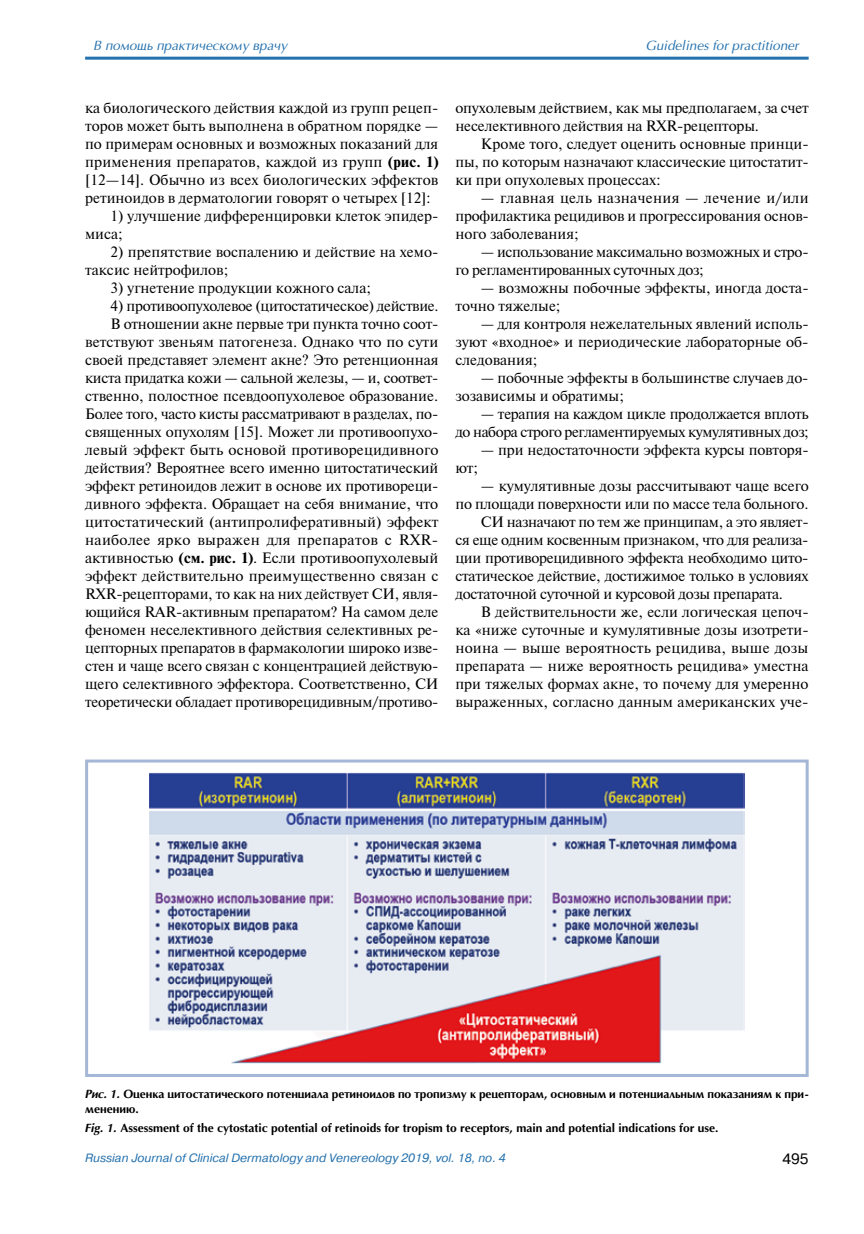
<style>
.page{position:relative;width:864px;height:1234px;background:#fff}
.page>*{position:absolute;margin:0;border:0;box-sizing:border-box;transform-origin:0 0}
.t1{font:15px/18px "Newton";letter-spacing:-.01em;color:#000}
.t2{font:15px "Newton";letter-spacing:.015em;color:#000}
.t3{font:15px "Pragmatica";color:#000}
.t4{font:italic 13.5px "Optima MS";color:#2471ae}
.t5{font:700 12px/14.4px "Optima MS";color:#000}
.t6{font:italic 12px "Pragmatica";color:#2471ae}
.s1{font-weight:700}
.s2{font-style:italic}
</style>
<div class="page">
<hr style="left:85px;top:57px;width:723px;height:3px;background:#2471ae">
<img style="left:149px;top:772px;width:594px;height:291px">
<div style="left:85px;top:759px;width:723px;height:317px;border:3px solid #a5b7d7"></div>
<p class="t4" style="left:94px;top:37px;width:195px">В помощь практическому врачу</p>
<p class="t4" style="left:646px;top:37px;width:155px">Guidelines for practitioner</p>
<p class="t1" style="left:85px;top:98px;width:354px;text-align:justify">ка биологического действия каждой из групп рецеп&shy;торов может быть выполнена в обратном порядке — по примерам основных и возможных показаний для применения препаратов, каждой из групп <span class="s1">(рис. 1) </span>[12—14]. Обычно из всех биологических эффектов ретиноидов в дерматологии говорят о четырех [12]:</p>
<p class="t1" style="left:85px;top:206px;width:354px;text-indent:26px">1) улучшение дифференцировки клеток эпидер&shy;миса;</p>
<p class="t1" style="left:85px;top:242px;width:354px;text-indent:26px">2) препятствие воспалению и действие на хемо&shy;таксис нейтрофилов;</p>
<p class="t1" style="left:111px;top:278px;width:262px">3) угнетение продукции кожного сала;</p>
<p class="t1" style="left:85px;top:296px;width:355px;text-align:right">4) противоопухолевое (цитостатическое) действие.<br>В отношении акне первые три пункта точно соот&shy;ветствуют звеньям патогенеза. Однако что по сути своей представяет элемент акне? Это ретенционная киста придатка кожи — сальной железы, — и, соответ&shy;ственно, полостное псевдоопухолевое образование.<br>Более того, часто кисты рассматривают в разделах, по&shy;священных опухолям [15]. Может ли противоопухо&shy;левый эффект быть основой противорецидивного действия? Вероятнее всего именно цитостатический эффект ретиноидов лежит в основе их противореци&shy;дивного эффекта. Обращает на себя внимание, что цитостатический (антипролиферативный) эффект наиболее ярко выражен для препаратов с RXR&shy;активностью <span class="s1">(см. рис. 1)</span>. Если противоопухолевый эффект действительно преимущественно связан с RXR-рецепторами, то как на них действует СИ, явля&shy;ющийся RAR-активным препаратом? На самом деле феномен неселективного действия селективных ре&shy;цепторных препаратов в фармакологии широко изве&shy;стен и чаще всего связан с концентрацией действую&shy;щего селективного эффектора. Соответственно, СИ теоретически обладает противорецидивным/противо-</p>
<p class="t1" style="left:455px;top:98px;width:355px">опухолевым действием, как мы предполагаем, за счет неселективного действия на RXR-рецепторы.</p>
<p class="t1" style="left:455px;top:134px;width:354px;text-align:justify;text-indent:26px">Кроме того, следует оценить основные принци&shy;пы, по которым назначают классические цитостатит&shy;ки при опухолевых процессах:</p>
<p class="t1" style="left:455px;top:188px;width:354px;text-align:justify;text-indent:26px">— главная цель назначения — лечение и/или профилактика рецидивов и прогрессирования основ&shy;ного заболевания;</p>
<p class="t1" style="left:455px;top:242px;width:354px;text-indent:26px">— использование максимально возможных и стро&shy;го регламентированных суточных доз;</p>
<p class="t1" style="left:455px;top:278px;width:354px;text-indent:26px">— возможны побочные эффекты, иногда доста&shy;точно тяжелые;</p>
<p class="t1" style="left:455px;top:314px;width:354px;text-align:justify;text-indent:26px">— для контроля нежелательных явлений исполь&shy;зуют «входное» и периодические лабораторные об&shy;следования;</p>
<p class="t1" style="left:455px;top:368px;width:354px;text-indent:26px">— побочные эффекты в большинстве случаев до&shy;зозависимы и обратимы;</p>
<p class="t1" style="left:455px;top:404px;width:355px;text-align:right">— терапия на каждом цикле продолжается вплоть<br>до набора строго регламентируемых кумулятивных доз;</p>
<p class="t1" style="left:480px;top:440px;width:329px">— при недостаточности эффекта курсы повторя-</p>
<p class="t1" style="left:455px;top:458px;width:24px">ют;</p>
<p class="t1" style="left:480px;top:476px;width:329px">— кумулятивные дозы рассчитывают чаще всего</p>
<p class="t1" style="left:455px;top:494px;width:354px">по площади поверхности или по массе тела больного.</p>
<p class="t1" style="left:480px;top:512px;width:329px">СИ назначают по тем же принципам, а это являет-</p>
<p class="t1" style="left:455px;top:530px;width:354px">ся еще одним косвенным признаком, что для реализа-</p>
<p class="t1" style="left:455px;top:548px;width:354px">ции противорецидивного эффекта необходимо цито-</p>
<p class="t1" style="left:455px;top:566px;width:354px">статическое действие, достижимое только в условиях</p>
<p class="t1" style="left:455px;top:584px;width:329px">достаточной суточной и курсовой дозы препарата.</p>
<p class="t1" style="left:480px;top:602px;width:329px">В действительности же, если логическая цепоч-</p>
<p class="t1" style="left:455px;top:620px;width:354px">ка «ниже суточные и кумулятивные дозы изотрети-</p>
<p class="t2" style="left:455px;top:637px;width:354px">ноина — выше вероятность рецидива, выше дозы</p>
<p class="t1" style="left:455px;top:656px;width:354px">препарата — ниже вероятность рецидива» уместна</p>
<p class="t1" style="left:455px;top:674px;width:354px">при тяжелых формах акне, то почему для умеренно</p>
<p class="t1" style="left:455px;top:692px;width:354px">выраженных, согласно данным американских уче-</p>
<p class="t5" style="left:85px;top:1087px;width:724px"><span class="s2">Рис. 1.</span> Оценка цитостатического потенциала ретиноидов по тропизму к рецепторам, основным и потенциальным показаниям к при&shy;менению.</p>
<p class="t5" style="left:85px;top:1120px;width:634px"><span class="s2">Fig. 1.</span> Assessment of the cytostatic potential of retinoids for tropism to receptors, main and potential indications for use.</p>
<p class="t6" style="left:85px;top:1149px;width:422px">Russian Journal of Clinical Dermatology and Venereology 2019, vol. 18, no. 4</p>
<p class="t3" style="left:782px;top:1148px;width:28px">495</p>
</div>
